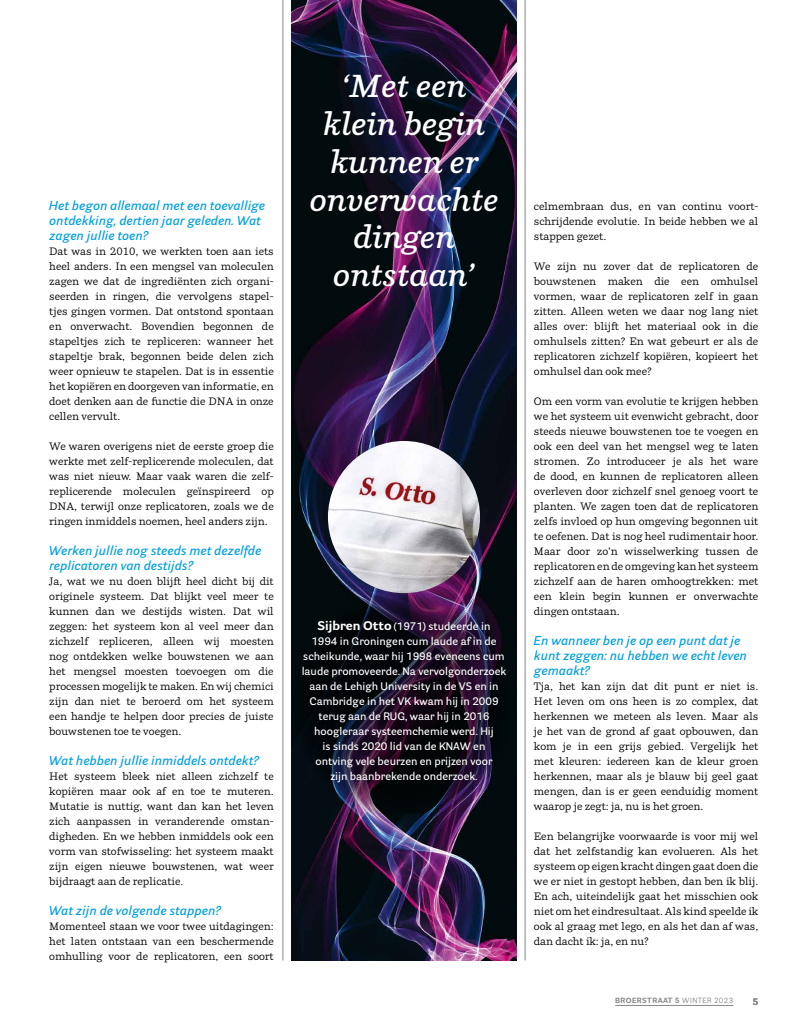
<style>
.page{position:relative;width:808px;height:1028px;background:#fff}
.page>*{position:absolute;margin:0;border:0;box-sizing:border-box;transform-origin:0 0}
.t1{font:italic 600 31.5px/37.9px "Parry";color:#fff;text-align:center}
.t2{font:italic 600 12.5px/15px "Parry Grotesque";color:#009fe3}
.t3{font:10.62px/15px "Parry";color:#000;text-align:justify}
.t4{font:600 10.62px/15px "Parry Grotesque";color:#fff;text-align:center}
.t5{font:700 9.38px "Parry Grotesque";color:#878686}
.t6{font:700 7.5px "Parry Grotesque";letter-spacing:.06em;color:#878686}
.s1{font-weight:700;font-size:12.5px}
.s2{font-size:10px}
.s3{font-weight:400}
</style>
<div class="page">
<hr style="left:615px;top:1005px;width:118px;height:1px;background:#878686">
<img style="left:292px;top:0;width:224px;height:960px">
<hr style="left:283px;top:0;width:1px;height:960px;background:#878686">
<hr style="left:525px;top:0;width:1px;height:960px;background:#878686">
<img style="left:328px;top:441px;width:152px;height:152px;border-radius:76px">
<img style="left:293px;top:590px;width:222px;height:228px;border-radius:50%">
<p class="t2" style="left:49px;top:198px;width:217px">Het begon allemaal met een toevallige ontdekking, dertien jaar geleden. Wat zagen jullie toen?</p>
<p class="t3" style="left:49px;top:244px;width:226px">Dat was in 2010, we werkten toen aan iets heel anders. In een mengsel van moleculen zagen we dat de ingrediënten zich organi&shy;seerden in ringen, die vervolgens stapel&shy;tjes gingen vormen. Dat ontstond spontaan en onverwacht. Bovendien begonnen de stapeltjes zich te repliceren: wanneer het stapeltje brak, begonnen beide delen zich weer opnieuw te stapelen. Dat is in essentie het kopiëren en doorgeven van informatie, en doet denken aan de functie die DNA in onze cellen vervult.</p>
<p class="t3" style="left:49px;top:439px;width:226px">We waren overigens niet de eerste groep die werkte met zelf-replicerende moleculen, dat was niet nieuw. Maar vaak waren die zelf&shy;replicerende moleculen geïnspireerd op DNA, terwijl onze replicatoren, zoals we de ringen inmiddels noemen, heel anders zijn.</p>
<p class="t2" style="left:49px;top:543px;width:213px">Werken jullie nog steeds met dezelfde replicatoren van destijds?</p>
<p class="t3" style="left:49px;top:574px;width:226px">Ja, wat we nu doen blijft heel dicht bij dit originele systeem. Dat blijkt veel meer te kunnen dan we destijds wisten. Dat wil zeggen: het systeem kon al veel meer dan zichzelf repliceren, alleen wij moesten nog ontdekken welke bouwstenen we aan het mengsel moesten toevoegen om die processen mogelijk te maken. En wij chemici zijn dan niet te beroerd om het systeem een handje te helpen door precies de juiste bouwstenen toe te voegen.</p>
<p class="t2" style="left:49px;top:753px;width:211px">Wat hebben jullie inmiddels ontdekt?</p>
<p class="t3" style="left:49px;top:769px;width:226px">Het systeem bleek niet alleen zichzelf te kopiëren maar ook af en toe te muteren.<br>Mutatie is nuttig, want dan kan het leven zich aanpassen in veranderende omstan&shy;digheden. En we hebben inmiddels ook een vorm van stofwisseling: het systeem maakt zijn eigen nieuwe bouwstenen, wat weer bijdraagt aan de replicatie.</p>
<p class="t2" style="left:49px;top:903px;width:173px">Wat zijn de volgende stappen?</p>
<p class="t3" style="left:49px;top:919px;width:226px">Momenteel staan we voor twee uitdagingen: het laten ontstaan van een beschermende omhulling voor de replicatoren, een soort</p>
<h1 class="t1" style="left:309px;top:66px;width:191px">‘Met een klein begin kunnen er onverwachte dingen ontstaan’</h1>
<p class="t4" style="left:302px;top:618px;width:206px"><span class="s1">Sijbren Otto</span> <span class="s2">(</span>1971) studeerde in<br>1994 in Groningen cum laude af in de scheikunde, waar hij 1998 eveneens cum laude promoveerde. Na vervolgonderzoek aan de Lehigh University in de VS en in Cambridge in het VK kwam hij in 2009 terug aan de RUG, waar hij in 2016 hoogleraar systeemchemie werd. Hij<br>is sinds 2020 lid van de KNAW en<br>ontving vele beurzen en prijzen voor<br>zijn baanbrekende onderzoek.</p>
<p class="t3" style="left:534px;top:199px;width:226px">celmembraan dus, en van continu voort&shy;schrijdende evolutie. In beide hebben we al stappen gezet.</p>
<p class="t3" style="left:534px;top:259px;width:226px">We zijn nu zover dat de replicatoren de bouwstenen maken die een omhulsel vormen, waar de replicatoren zelf in gaan zitten. Alleen weten we daar nog lang niet alles over: blijft het materiaal ook in die omhulsels zitten? En wat gebeurt er als de replicatoren zichzelf kopiëren, kopieert het omhulsel dan ook mee?</p>
<p class="t3" style="left:534px;top:394px;width:226px">Om een vorm van evolutie te krijgen hebben we het systeem uit evenwicht gebracht, door steeds nieuwe bouwstenen toe te voegen en ook een deel van het mengsel weg te laten stromen. Zo introduceer je als het ware de dood, en kunnen de replicatoren alleen overleven door zichzelf snel genoeg voort te planten. We zagen toen dat de replicatoren zelfs invloed op hun omgeving begonnen uit te oefenen. Dat is nog heel rudimentair hoor.<br>Maar door zo’n wisselwerking tussen de replicatoren en de omgeving kan het systeem zichzelf aan de haren omhoogtrekken: met een klein begin kunnen er onverwachte dingen ontstaan.</p>
<p class="t2" style="left:534px;top:633px;width:214px">En wanneer ben je op een punt dat je kunt zeggen: nu hebben we echt leven gemaakt?</p>
<p class="t3" style="left:534px;top:679px;width:226px">Tja, het kan zijn dat dit punt er niet is.<br>Het leven om ons heen is zo complex, dat herkennen we meteen als leven. Maar als je het van de grond af gaat opbouwen, dan kom je in een grijs gebied. Vergelijk het met kleuren: iedereen kan de kleur groen herkennen, maar als je blauw bij geel gaat mengen, dan is er geen eenduidig moment waarop je zegt: ja, nu is het groen.</p>
<p class="t3" style="left:534px;top:829px;width:226px">Een belangrijke voorwaarde is voor mij wel dat het zelfstandig kan evolueren. Als het systeem op eigen kracht dingen gaat doen die we er niet in gestopt hebben, dan ben ik blij.<br>En ach, uiteindelijk gaat het misschien ook niet om het eindresultaat. Als kind speelde ik ook al graag met lego, en als het dan af was, dan dacht ik: ja, en nu?</p>
<p class="t6" style="left:615px;top:995px;width:120px">BROERSTRAAT 5 <span class="s3">WINTER 2023</span></p>
<p class="t5" style="left:753px;top:996px;width:7px">5</p>
</div>
